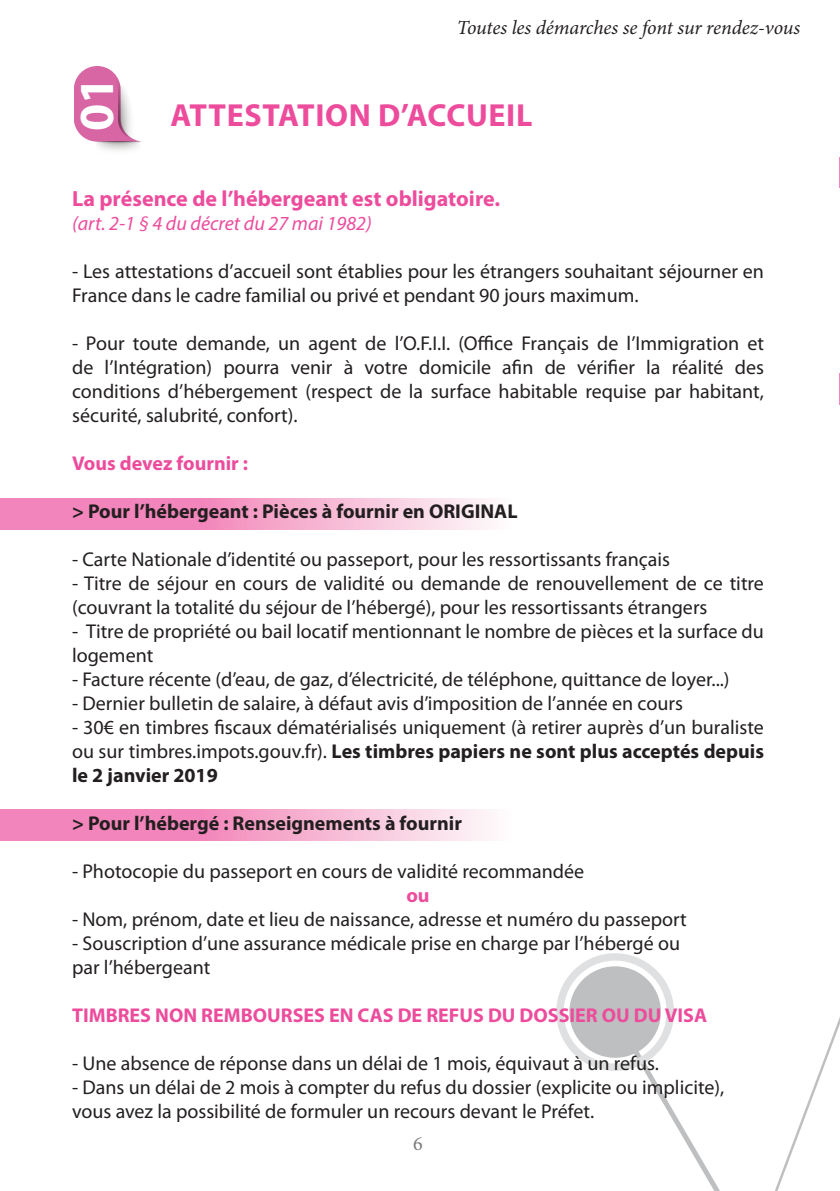
<style>
.page{position:relative;width:840px;height:1191px;background:#fff}
.page>*{position:absolute;margin:0;border:0;box-sizing:border-box;transform-origin:0 0}
.t1{font:700 49.2px "Myriad Pro";color:#fff}
.t2{font:700 32px "Myriad Pro";letter-spacing:.02em;color:#ed4c9c}
.t3{font:700 22px "Myriad Pro";color:#ed4c9c}
.t4{font:20px/24px "Myriad Pro";color:#231f20}
.t5{font:700 20px "Myriad Pro";color:#231f20}
.t6{font:700 20px "Myriad Pro";color:#ed4c9c}
.t7{font:italic 20px "Minion Pro";letter-spacing:-.01em;color:#231f20}
.t8{font:italic 20px "Myriad Pro";color:#ed4c9c}
.t9{font:20px "Minion Pro";color:#787a7d}
.s1{font-weight:700}
</style>
<div class="page">
<svg style="left:556px;top:953px;width:283px;height:238px"></svg>
<svg style="left:0;top:498px;width:489px;height:31px;background:#f5a6cc"></svg>
<svg style="left:0;top:809px;width:489px;height:31px;background:#f5a6cc"></svg>
<svg style="left:97px;top:144px;width:42px;height:7px"></svg>
<svg style="left:96px;top:142px;width:44px;height:2px"></svg>
<svg style="left:74px;top:66px;width:68px;height:76px"></svg>
<h1 class="t1" style="left:69px;top:131px;width:56px;rotate:-90deg">01</h1>
<p class="t7" style="left:456px;top:14px;width:345px">Toutes les démarches se font sur rendez-vous</p>
<h2 class="t2" style="left:170px;top:98px;width:363px">ATTESTATION D’ACCUEIL</h2>
<p class="t3" style="left:72px;top:186px;width:429px">La présence de l’hébergeant est obligatoire.</p>
<p class="t8" style="left:72px;top:210px;width:301px">(art. 2-1 § 4 du décret du 27 mai 1982)</p>
<p class="t4" style="left:72px;top:259px;width:693px">- Les attestations d’accueil sont établies pour les étrangers souhaitant séjourner en<br>France dans le cadre familial ou privé et pendant 90 jours maximum.</p>
<p class="t4" style="left:72px;top:331px;width:693px;text-align:justify">- Pour toute demande, un agent de l’O.F.I.I. (Office Français de l’Immigration et de l’Intégration) pourra venir à votre domicile afin de vérifier la réalité des conditions d’hébergement (respect de la surface habitable requise par habitant, sécurité, salubrité, confort).</p>
<p class="t6" style="left:72px;top:452px;width:177px">Vous devez fournir :</p>
<p class="t5" style="left:72px;top:500px;width:446px">&gt; Pour l’hébergeant : Pièces à fournir en ORIGINAL</p>
<p class="t4" style="left:72px;top:547px;width:599px">- Carte Nationale d’identité ou passeport, pour les ressortissants français</p>
<p class="t4" style="left:72px;top:571px;width:693px">- Titre de séjour en cours de validité ou demande de renouvellement de ce titre (couvrant la totalité du séjour de l’hébergé), pour les ressortissants étrangers</p>
<p class="t4" style="left:72px;top:619px;width:693px">- Titre de propriété ou bail locatif mentionnant le nombre de pièces et la surface du logement</p>
<p class="t4" style="left:72px;top:667px;width:658px">- Facture récente (d’eau, de gaz, d’électricité, de téléphone, quittance de loyer...)</p>
<p class="t4" style="left:72px;top:691px;width:612px">- Dernier bulletin de salaire, à défaut avis d’imposition de l’année en cours</p>
<p class="t4" style="left:72px;top:715px;width:693px;text-align:justify">- 30€ en timbres fiscaux dématérialisés uniquement (à retirer auprès d’un buraliste ou sur timbres.impots.gouv.fr). <span class="s1">Les timbres papiers ne sont plus acceptés depuis le 2 janvier 2019</span></p>
<p class="t5" style="left:72px;top:812px;width:391px">&gt; Pour l’hébergé : Renseignements à fournir</p>
<p class="t4" style="left:72px;top:859px;width:513px">- Photocopie du passeport en cours de validité recommandée</p>
<p class="t6" style="left:406px;top:884px;width:25px">ou</p>
<p class="t4" style="left:72px;top:907px;width:616px">- Nom, prénom, date et lieu de naissance, adresse et numéro du passeport</p>
<p class="t4" style="left:72px;top:931px;width:609px">- Souscription d’une assurance médicale prise en charge par l’hébergé ou par l’hébergeant</p>
<p class="t6" style="left:72px;top:1004px;width:636px">TIMBRES NON REMBOURSES EN CAS DE REFUS DU DOSSIER OU DU VISA</p>
<p class="t4" style="left:72px;top:1051px;width:588px">- Une absence de réponse dans un délai de 1 mois, équivaut à un refus.</p>
<p class="t4" style="left:72px;top:1075px;width:653px">- Dans un délai de 2 mois à compter du refus du dossier (explicite ou implicite), vous avez la possibilité de formuler un recours devant le Préfet.</p>
<p class="t9" style="left:413px;top:1130px;width:11px">6</p>
</div>
